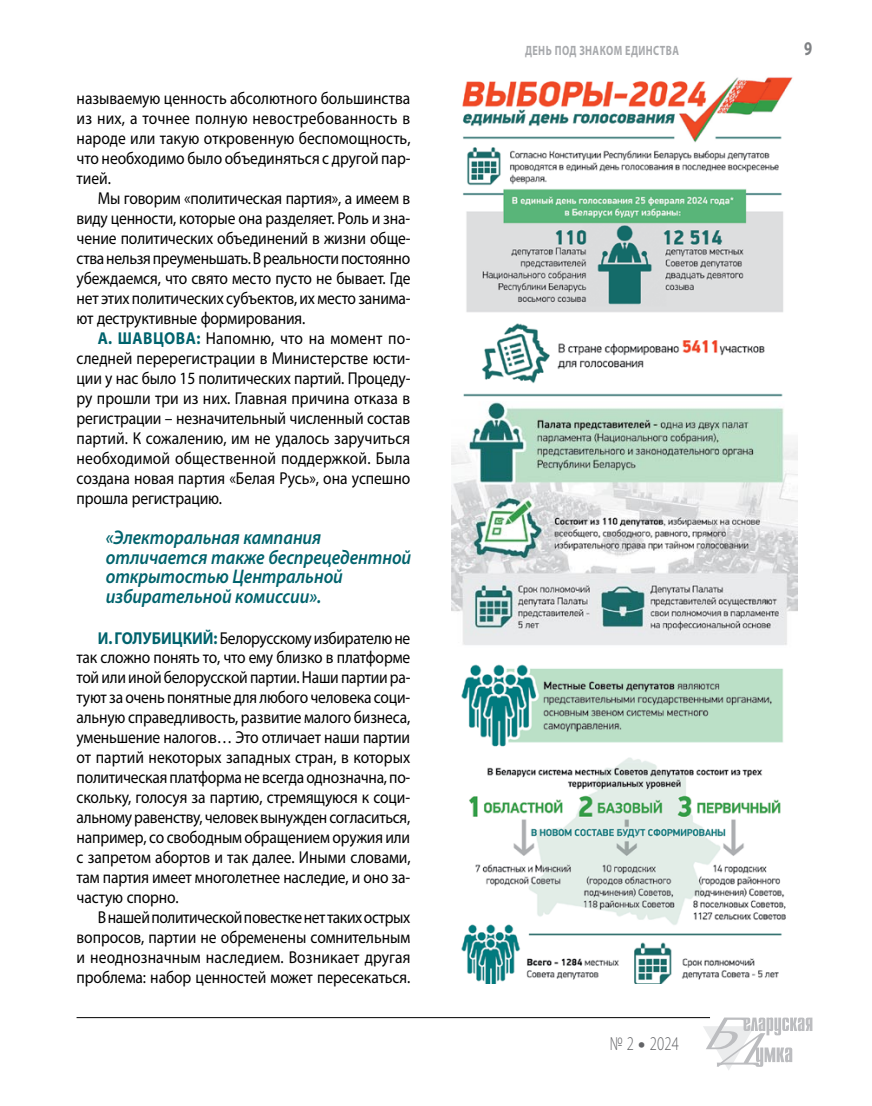
<style>
.page{position:relative;width:872px;height:1106px;background:#fff}
.page>*{position:absolute;margin:0;border:0;box-sizing:border-box;transform-origin:0 0}
.t1{font:italic 600 19.8px/20px "Myriad Pro";letter-spacing:-.005em;color:#00636d;scale:.9 1}
.t2{font:300 19.5px "Myriad Pro";color:#636467;scale:.75 1}
.t3{font:700 19.5px "Myriad Pro";color:#808285;scale:.75 1}
.t4{font:17.25px/20px "Myriad Pro";letter-spacing:-.01em;color:#000;text-align:justify;scale:.9 1}
.t5{font:700 13.5px "Myriad Pro";letter-spacing:.045em;color:#a7a9ac;scale:.75 1}
.s1{font-weight:700;color:#00636d}
.s2{font-weight:900}
</style>
<div class="page">
<hr style="left:77px;top:1017px;width:633px;height:1px;background:#000">
<svg style="left:703px;top:1017px;width:109px;height:53px"></svg>
<img style="left:462px;top:77px;width:331px;height:320px">
<img style="left:461px;top:664px;width:325px;height:319px">
<img style="left:452px;top:402px;width:345px;height:243px">
<p class="t4" style="left:77px;top:88px;width:373px">называемую ценность абсолютного большинства из них, а точнее полную невостребованность в народе или такую откровенную беспомощность, что необходимо было объединяться с другой пар&shy;тией.</p>
<p class="t4" style="left:77px;top:188px;width:373px;text-indent:21px">Мы говорим «политическая партия», а имеем в виду ценности, которые она разделяет. Роль и зна&shy;чение политических объединений в жизни обще&shy;ства нельзя преуменьшать. В реальности постоянно убеждаемся, что свято место пусто не бывает. Где нет этих политических субъектов, их место занима&shy;ют деструктивные формирования.</p>
<p class="t4" style="left:77px;top:328px;width:372px;text-indent:21px"><span class="s1">А. Шав цова:</span> Напомню, что на момент по&shy;следней перерегистрации в Министерстве юсти&shy;ции у нас было 15 политических партий. Процеду&shy;ру прошли три из них. Главная причина отказа в регистрации – незначительный численный состав партий. К сожалению, им не удалось заручиться необходимой общественной поддержкой. Была создана новая партия «Белая Русь», она успешно прошла регистрацию.</p>
<p class="t1" style="left:106px;top:526px;width:341px">«Электоральная кампания отличается также беспрецедентной открытостью Центральной избирательной комиссии».</p>
<p class="t4" style="left:77px;top:627px;width:373px;text-indent:21px"><span class="s1">И. Голубицкий:</span> Белорусскому избирателю не так сложно понять то, что ему близко в платформе той или иной белорусской партии. Наши партии ра&shy;туют за очень понятные для любого человека соци&shy;альную справедливость, развитие малого бизнеса, уменьшение налогов… Это отличает наши партии от партий некоторых западных стран, в которых политическая платформа не всегда однозначна, по&shy;скольку, голосуя за партию, стремящуюся к соци&shy;альному равенству, человек вынужден согласиться, например, со свободным обращением оружия или с запретом абортов и так далее. Иными словами, там партия имеет многолетнее наследие, и оно за&shy;частую спорно.</p>
<p class="t4" style="left:77px;top:907px;width:373px;text-indent:21px">В нашей политической повестке нет таких острых вопросов, партии не обременены сомнительным и неоднозначным наследием. Возникает другая проблема: набор ценностей может пересекаться.</p>
<p class="t5" style="left:525px;top:42px;width:152px">День под знаком единс</p>
<p class="t5" style="left:660px;top:42px;width:18px">тва</p>
<p class="t2" style="left:609px;top:1032px;width:94px">№ 2 <span class="s2">•</span> 2024</p>
<p class="t3" style="left:804px;top:36px;width:12px">9</p>
</div>
